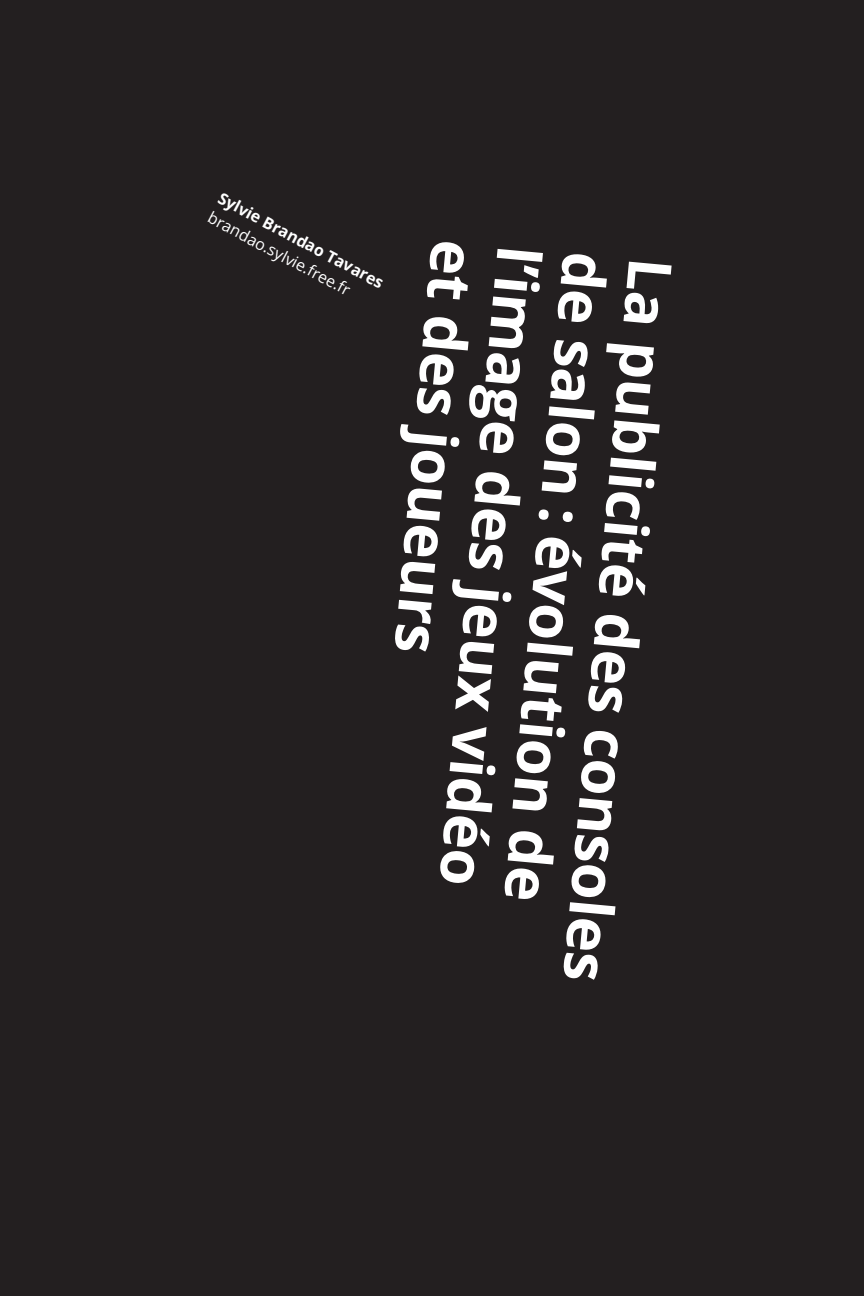
<style>
.page{position:relative;width:864px;height:1296px;background:#231f20}
.page>*{position:absolute;margin:0;border:0;box-sizing:border-box;transform-origin:0 0}
.Titre{font:700 60px "Open Sans";color:#fff}
.Signature{font:16px "Open Sans";color:#fff}
.Signature-2{font:700 16px "Open Sans";color:#fff}
</style>
<div class="page">
<p class="Signature-2" style="left:225px;top:187px;width:186px;rotate:28deg">Sylvie Brandao Tavares</p>
<p class="Signature" style="left:214px;top:207px;width:160px;rotate:28deg">brandao.sylvie.free.fr</p>
<p class="Titre" style="left:495px;top:244px;width:416px;rotate:95deg">et des joueurs</p>
<p class="Titre" style="left:561px;top:250px;width:644px;rotate:95deg">l’image des jeux vidéo</p>
<p class="Titre" style="left:626px;top:256px;width:654px;rotate:95deg">de salon : évolution de</p>
<p class="Titre" style="left:692px;top:262px;width:728px;rotate:95deg">La publicité des consoles</p>
</div>
